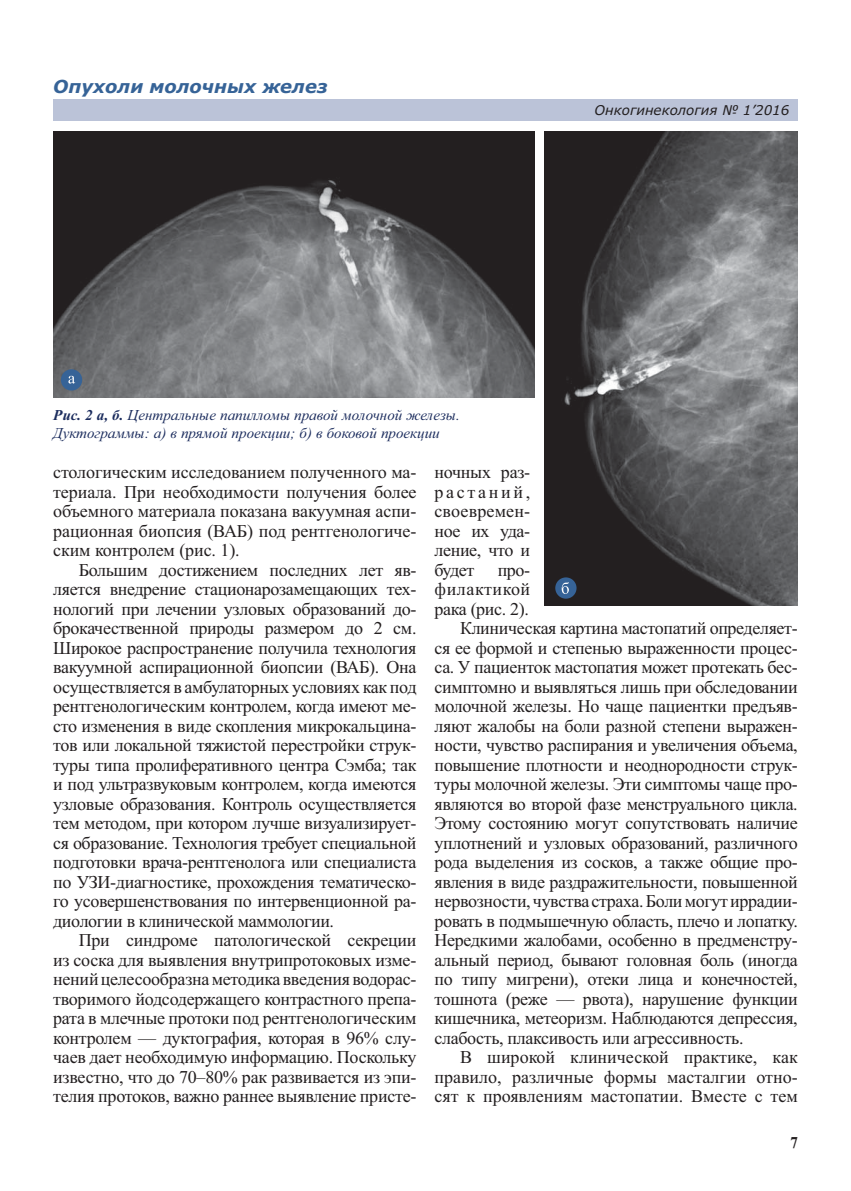
<style>
.page{position:relative;width:851px;height:1191px;background:#fff}
.page>*{position:absolute;margin:0;border:0;box-sizing:border-box;transform-origin:0 0}
.t1{font:18px/19.5px "Times New Roman";letter-spacing:-.02em;color:#231f20;text-align:justify}
.t2{font:18px "Times New Roman";color:#231f20}
.t3{font:italic 700 18px "Verdana";color:#366397}
.t4{font:18px "Times New Roman";letter-spacing:.03em;color:#231f20}
.t5{font:700 16.5px "Times New Roman";color:#231f20;scale:.9 1}
.t6{font:italic 15px/17.2px "Times New Roman";color:#1b2c5d}
.t7{font:italic 13.5px "Verdana";color:#231f20}
.s1{font-weight:700}
</style>
<div class="page">
<div style="left:53px;top:99px;width:744px;height:21px;background:#bbc3d8"></div>
<img style="left:53px;top:132px;width:481px;height:266px">
<img style="left:544px;top:132px;width:253px;height:473px">
<div style="left:61px;top:369px;width:21px;height:21px;background:#366397;border-radius:50%"></div>
<svg style="left:68px;top:376px;width:7px;height:7px"></svg>
<div style="left:555px;top:577px;width:21px;height:21px;background:#366397;border-radius:50%"></div>
<svg style="left:561px;top:582px;width:8px;height:12px"></svg>
<p class="t3" style="left:53px;top:77px;width:276px">Опухоли молочных желез</p>
<p class="t6" style="left:53px;top:408px;width:408px"><span class="s1">Рис. 2 а, б.</span> Центральные папилломы правой молочной железы.<br>Дуктограммы: а) в прямой проекции; б) в боковой проекции</p>
<p class="t7" style="left:594px;top:105px;width:196px">Онкогинекология № 1’2016</p>
<p class="t1" style="left:53px;top:464px;width:365px">стологическим исследованием полученного ма&shy;териала. При необходимости получения более объемного материала показана вакуумная аспи&shy;рационная биопсия (ВАБ) под рентгенологиче&shy;ским контролем (рис. 1).</p>
<p class="t1" style="left:53px;top:562px;width:365px;text-indent:26px">Большим достижением последних лет яв&shy;ляется внедрение стационарозамещающих тех&shy;нологий при лечении узловых образований до&shy;брокачественной природы размером до 2 см.<br>Широкое распространение получила технология вакуумной аспирационной биопсии (ВАБ). Она осуществляется в амбулаторных условиях как под рентгенологическим контролем, когда имеют ме&shy;сто изменения в виде скопления микрокальцина&shy;тов или локальной тяжистой перестройки струк&shy;туры типа пролиферативного центра Сэмба; так и под ультразвуковым контролем, когда имеются узловые образования. Контроль осуществляется тем методом, при котором лучше визуализирует&shy;ся образование. Технология требует специальной подготовки врача-рентгенолога или специалиста по УЗИ-диагностике, прохождения тематическо&shy;го усовершенствования по интервенционной ра&shy;диологии в клинической маммологии.</p>
<p class="t1" style="left:53px;top:932px;width:365px;text-indent:26px">При синдроме патологической секреции из соска для выявления внутрипротоковых изме&shy;нений целесообразна методика введения водорас&shy;творимого йодсодержащего контрастного препа&shy;рата в млечные протоки под рентгенологическим контролем — дуктография, которая в 96% слу&shy;чаев дает необходимую информацию. Поскольку известно, что до 70–80% рак развивается из эпи&shy;телия протоков, важно раннее выявление присте-</p>
<p class="t1" style="left:434px;top:464px;width:97px">ночных раз&shy;растаний, свое времен&shy;ное их уда&shy;ле ние, что и бу дет</p>
<p class="t1" style="left:497px;top:561px;width:34px">про-</p>
<p class="t4" style="left:434px;top:583px;width:97px">фи лак ти кой</p>
<p class="t1" style="left:434px;top:600px;width:96px">рака (рис. 2).</p>
<p class="t1" style="left:460px;top:620px;width:339px">Клиническая картина мастопатий определяет-</p>
<p class="t1" style="left:434px;top:639px;width:365px">ся ее формой и степенью выраженности процес-</p>
<p class="t1" style="left:434px;top:659px;width:365px">са. У пациенток мастопатия может протекать бес-</p>
<p class="t1" style="left:434px;top:678px;width:365px">симптомно и выявляться лишь при обследовании</p>
<p class="t1" style="left:434px;top:698px;width:365px">молочной железы. Но чаще пациентки предъяв-</p>
<p class="t1" style="left:434px;top:717px;width:365px">ляют жалобы на боли разной степени выражен-</p>
<p class="t1" style="left:434px;top:737px;width:365px">ности, чувство распирания и увеличения объема,</p>
<p class="t1" style="left:434px;top:756px;width:365px">повышение плотности и неоднородности струк-</p>
<p class="t1" style="left:434px;top:776px;width:365px">туры молочной железы. Эти симптомы чаще про-</p>
<p class="t1" style="left:434px;top:795px;width:365px">являются во второй фазе менструального цикла.</p>
<p class="t1" style="left:434px;top:815px;width:365px">Этому состоянию могут сопутствовать наличие</p>
<p class="t1" style="left:434px;top:834px;width:365px">уплотнений и узловых образований, различного</p>
<p class="t1" style="left:434px;top:854px;width:365px">рода выделения из сосков, а также общие про-</p>
<p class="t1" style="left:434px;top:873px;width:365px">явления в виде раздражительности, повышенной</p>
<p class="t1" style="left:434px;top:893px;width:365px">нервозности, чувства страха. Боли могут иррадии-</p>
<p class="t1" style="left:434px;top:912px;width:365px">ровать в подмышечную область, плечо и лопатку.</p>
<p class="t1" style="left:434px;top:932px;width:365px">Нередкими жалобами, особенно в предменстру-</p>
<p class="t1" style="left:434px;top:951px;width:365px">альный период, бывают головная боль (иногда</p>
<p class="t1" style="left:434px;top:971px;width:364px">по типу мигрени), отеки лица и конечностей,</p>
<p class="t1" style="left:434px;top:990px;width:365px">тошнота (реже — рвота), нарушение функции</p>
<p class="t1" style="left:434px;top:1010px;width:365px">кишечника, метеоризм. Наблюдаются депрессия,</p>
<p class="t1" style="left:434px;top:1029px;width:310px">слабость, плаксивость или агрессивность.</p>
<p class="t2" style="left:460px;top:1051px;width:339px">В широкой клинической практике, как</p>
<p class="t2" style="left:434px;top:1070px;width:365px">правило, различные формы масталгии отно-</p>
<p class="t2" style="left:434px;top:1090px;width:365px">сят к проявлениям мастопатии. Вместе с тем</p>
<p class="t5" style="left:790px;top:1137px;width:10px">7</p>
</div>
